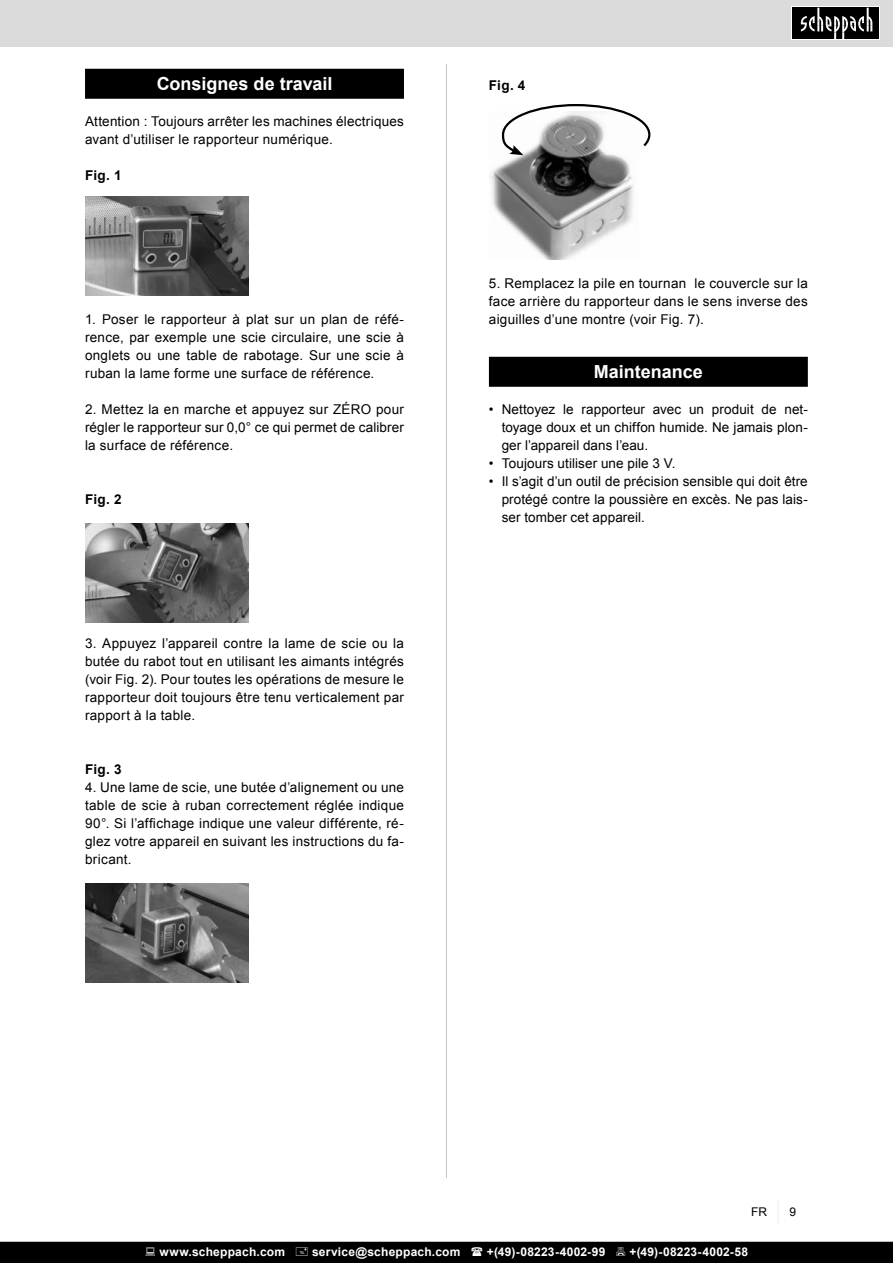
<style>
.page{position:relative;width:893px;height:1263px;background:#fff}
.page>*{position:absolute;margin:0;border:0;box-sizing:border-box;transform-origin:0 0}
.t1{font:700 18px "Arial";color:#fff}
.t2{font:13.5px/18px "Arial";letter-spacing:.02em;color:#000;text-align:justify}
.t3{font:700 13.5px "Arial";letter-spacing:.02em;color:#000}
.t4{font:700 12px "Arial";letter-spacing:.02em;color:#fff}
.t5{font:12px "Arial";color:#000}
</style>
<div class="page">
<hr style="left:446px;top:64px;width:1px;height:1114px;background:#c7c7c7">
<div style="left:0;top:0;width:893px;height:46px;background:#dbdbdb"></div>
<svg style="left:792px;top:6px;width:88px;height:34px"></svg>
<div style="left:793px;top:8px;width:86px;height:31px;background:#000"></div>
<svg style="left:801px;top:8px;width:71px;height:31px"></svg>
<div style="left:489px;top:357px;width:319px;height:30px;background:#000"></div>
<img style="left:489px;top:155px;width:145px;height:104px">
<svg style="left:501px;top:104px;width:150px;height:51px"></svg>
<div style="left:85px;top:69px;width:319px;height:30px;background:#000"></div>
<img style="left:85px;top:197px;width:163px;height:99px">
<img style="left:85px;top:523px;width:163px;height:99px">
<img style="left:85px;top:883px;width:163px;height:99px">
<div style="left:0;top:1242px;width:893px;height:21px;background:#000"></div>
<h1 class="t1" style="left:157px;top:76px;width:177px">Consignes de travail</h1>
<p class="t2" style="left:85px;top:113px;width:320px">Attention : Toujours arrêter les machines électriques avant d’utiliser le rapporteur numérique.</p>
<p class="t3" style="left:85px;top:170px;width:38px">Fig. 1</p>
<p class="t2" style="left:85px;top:311px;width:320px">1. Poser le rapporteur à plat sur un plan de réfé&shy;rence, par exemple une scie circulaire, une scie à onglets ou une table de rabotage. Sur une scie à ruban la lame forme une surface de référence.</p>
<p class="t2" style="left:85px;top:401px;width:320px">2. Mettez la en marche et appuyez sur ZÉRO pour régler le rapporteur sur 0,0° ce qui permet de calibrer la surface de référence.</p>
<p class="t3" style="left:85px;top:494px;width:38px">Fig. 2</p>
<p class="t2" style="left:85px;top:635px;width:320px">3. Appuyez l’appareil contre la lame de scie ou la butée du rabot tout en utilisant les aimants intégrés (voir Fig. 2). Pour toutes les opérations de mesure le rapporteur doit toujours être tenu verticalement par rapport à la table.</p>
<p class="t3" style="left:85px;top:764px;width:38px">Fig. 3</p>
<p class="t2" style="left:85px;top:779px;width:320px">4. Une lame de scie, une butée d’alignement ou une table de scie à ruban correctement réglée indique 90°. Si l’affichage indique une valeur différente, ré&shy;glez votre appareil en suivant les instructions du fa&shy;bricant.</p>
<p class="t3" style="left:489px;top:80px;width:38px">Fig. 4</p>
<p class="t2" style="left:489px;top:275px;width:320px">5. Remplacez la pile en tournan le couvercle sur la face arrière du rapporteur dans le sens inverse des aiguilles d’une montre (voir Fig. 7).</p>
<h1 class="t1" style="left:594px;top:364px;width:111px">Maintenance</h1>
<p class="t2" style="left:502px;top:401px;width:308px;text-indent:-13px">• Nettoyez le rapporteur avec un produit de net&shy;toyage doux et un chiffon humide. Ne jamais plon&shy;ger l’appareil dans l’eau.</p>
<p class="t2" style="left:489px;top:455px;width:188px">• Toujours utiliser une pile 3 V.</p>
<p class="t2" style="left:502px;top:473px;width:308px;text-indent:-13px">• Il s’agit d’un outil de précision sensible qui doit être protégé contre la poussière en excès. Ne pas lais&shy;ser tomber cet appareil.</p>
<p class="t5" style="left:751px;top:1207px;width:18px">FR</p>
<p class="t5" style="left:789px;top:1207px;width:8px">9</p>
<p class="t4" style="left:159px;top:1247px;width:127px">www.scheppach.com</p>
<p class="t4" style="left:312px;top:1247px;width:150px">service@scheppach.com</p>
<p class="t4" style="left:487px;top:1247px;width:120px">+(49)-08223-4002-99</p>
<p class="t4" style="left:629px;top:1247px;width:120px">+(49)-08223-4002-58</p>
</div>
